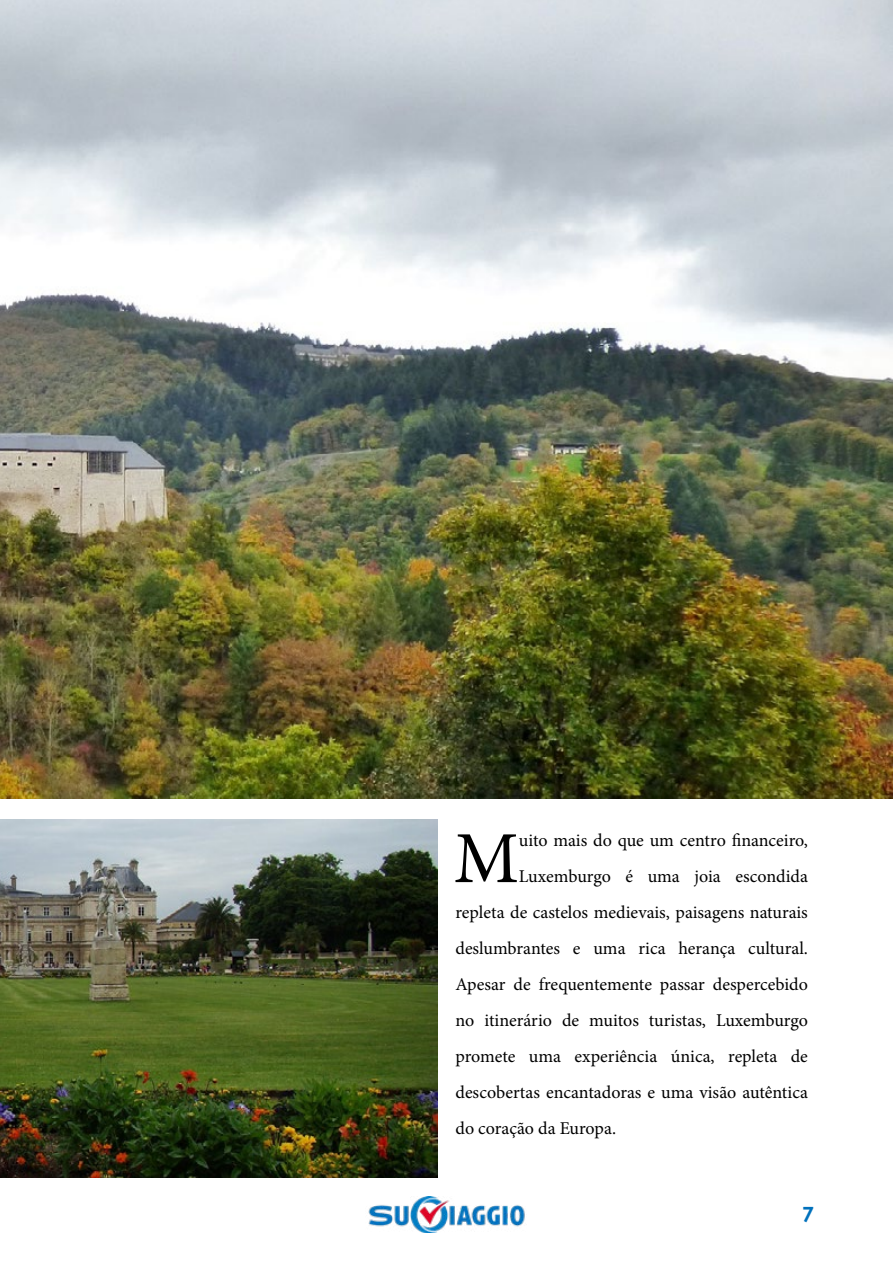
<style>
.page{position:relative;width:893px;height:1263px;background:#fff}
.page>*{position:absolute;margin:0;border:0;box-sizing:border-box;transform-origin:0 0}
.t1{font:73.35px "Minion Pro";color:#000}
.t2{font:700 21px "Century Gothic";color:#0071bc}
.t3{font:18px "Minion Pro";color:#000}
</style>
<div class="page">
<img style="left:368px;top:1196px;width:157px;height:36px">
<img style="left:0;top:0;width:893px;height:798px">
<img style="left:0;top:819px;width:437px;height:358px">
<h1 class="t1" style="left:454px;top:809px;width:67px">M</h1>
<p class="t3" style="left:519px;top:828px;width:290px">uito mais do que um centro financeiro,</p>
<p class="t3" style="left:519px;top:864px;width:290px">Luxemburgo é uma joia escondida</p>
<p class="t3" style="left:455px;top:900px;width:354px">repleta de castelos medievais, paisagens naturais</p>
<p class="t3" style="left:455px;top:936px;width:354px">deslumbrantes e uma rica herança cultural.</p>
<p class="t3" style="left:455px;top:972px;width:354px">Apesar de frequentemente passar despercebido</p>
<p class="t3" style="left:455px;top:1008px;width:354px">no itinerário de muitos turistas, Luxemburgo</p>
<p class="t3" style="left:455px;top:1044px;width:354px">promete uma experiência única, repleta de</p>
<p class="t3" style="left:455px;top:1080px;width:354px">descobertas encantadoras e uma visão autêntica</p>
<p class="t3" style="left:455px;top:1116px;width:162px">do coração da Europa.</p>
<p class="t2" style="left:802px;top:1199px;width:13px">7</p>
</div>
